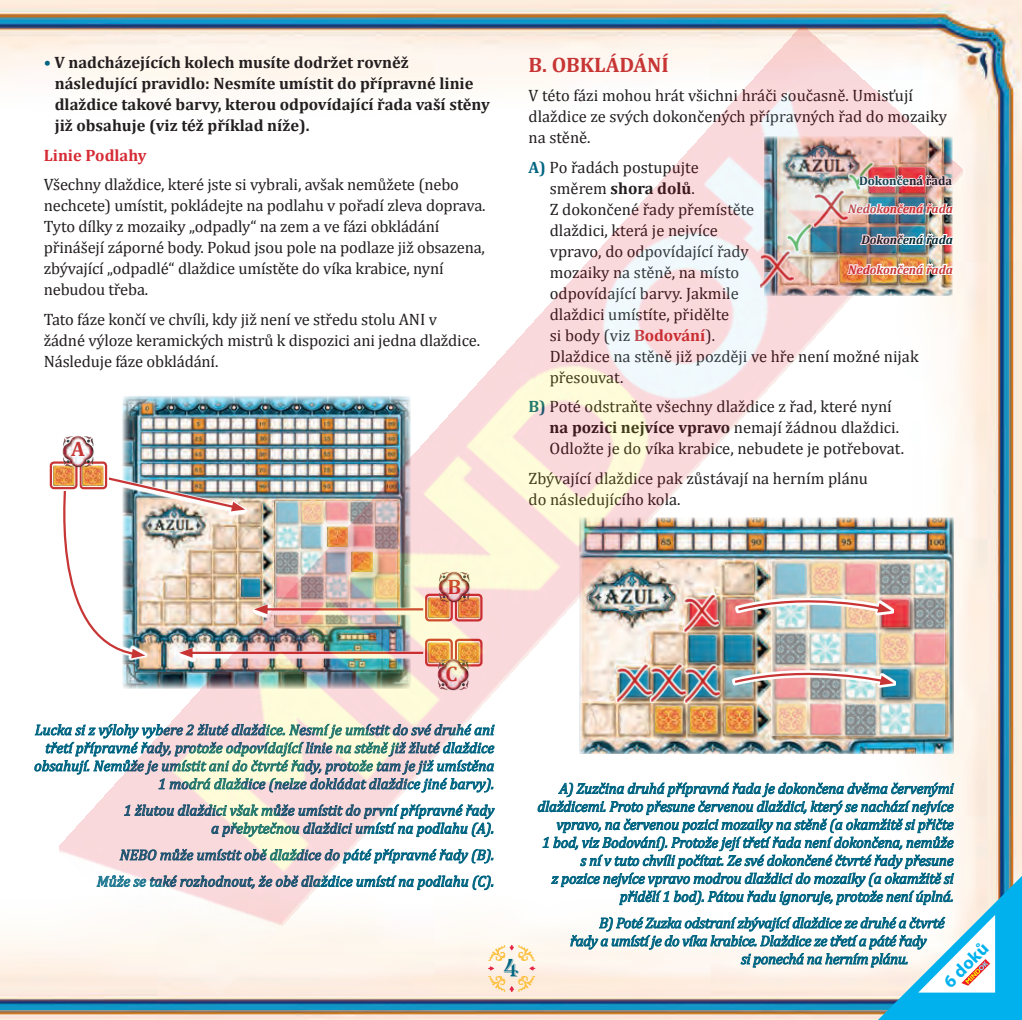
<style>
.page{position:relative;width:1022px;height:1020px;background:#fff}
.page>*{position:absolute;margin:0;border:0;box-sizing:border-box;transform-origin:0 0}
.t1{font:30.9px "Algerian cz";color:#006582}
.t2{font:700 21px "Cambria";color:#c73535}
.t3{font:700 18px "Myriad Pro";color:#00b1ed}
.t4{font:16.5px/21px "Cambria";letter-spacing:-.01em;color:#231f20}
.t5{font:700 16.5px/21px "Cambria";color:#231f20}
.t6{font:700 16.5px "Cambria";color:#d62b35}
.t7{font:italic 15px/18px "Cambria";letter-spacing:-.01em;color:#006582;text-align:right}
.t8{font:italic 700 12.45px "Cambria";color:#c73535}
.t9{font:700 12.45px "Cambria";color:#012631}
.t10{font:italic 700 12.45px "Cambria";color:#012631}
.s1{color:#006582}
.s2{font-weight:700;color:#006582}
.s3{font-weight:700}
.s4{font-weight:700;color:#c73535}
</style>
<div class="page">
<img style="left:0;top:0;width:1022px;height:1020px">
<svg style="left:0;top:417px;width:59px;height:284px"></svg>
<svg style="left:48px;top:459px;width:11px;height:32px"></svg>
<div style="left:50px;top:461px;width:28px;height:28px;border:2px solid #c73535;border-radius:3px"></div>
<img style="left:52px;top:464px;width:7px;height:23px">
<img style="left:58px;top:432px;width:1px;height:38px">
<svg style="left:35px;top:724px;width:987px;height:296px;background:#9dbdc6"></svg>
<img style="left:59px;top:25px;width:904px;height:970px">
<p class="t5" style="left:55px;top:52px;width:436px;text-indent:-11px"><span class="s1">•</span> V nadcházejících kolech musíte dodržet rovněž následující pravidlo: Nesmíte umístit do přípravné linie dlaždice takové barvy, kterou odpovídající řada vaší stěny již obsahuje (viz též příklad níže).</p>
<p class="t6" style="left:44px;top:143px;width:104px">Linie Podlahy</p>
<p class="t4" style="left:44px;top:174px;width:443px">Všechny dlaždice, které jste si vybrali, avšak nemůžete (nebo nechcete) umístit, pokládejte na podlahu v pořadí zleva doprava.<br>Tyto dílky z mozaiky „odpadly“ na zem a ve fázi obkládání přinášejí záporné body. Pokud jsou pole na podlaze již obsazena, zbývající „odpadlé“ dlaždice umístěte do víka krabice, nyní nebudou třeba.</p>
<p class="t4" style="left:44px;top:309px;width:438px">Tato fáze končí ve chvíli, kdy již není ve středu stolu ANI v žádné výloze keramických mistrů k dispozici ani jedna dlaždice.<br>Následuje fáze obkládání.</p>
<p class="t2" style="left:71px;top:434px;width:15px">A</p>
<p class="t2" style="left:447px;top:572px;width:15px">B</p>
<p class="t2" style="left:528px;top:50px;width:142px">B. OBKLÁDÁNÍ</p>
<p class="t4" style="left:528px;top:85px;width:420px">V této fázi mohou hrát všichni hráči současně. Umisťují dlaždice ze svých dokončených přípravných řad do mozaiky na stěně.</p>
<p class="t4" style="left:550px;top:157px;width:370px;text-indent:-21px"><span class="s2">A)</span> Po řadách postupujte<br>směrem <span class="s3">shora dolů</span>.<br>Z dokončené řady přemístěte<br>dlaždici, která je nejvíce<br>vpravo, do odpovídající řady<br>mozaiky na stěně, na místo<br>odpovídající barvy. Jakmile<br>dlaždici umístíte, přidělte<br>si body (viz <span class="s4">Bodování</span>).<br>Dlaždice na stěně již později ve hře není možné nijak přesouvat.</p>
<p class="t4" style="left:550px;top:396px;width:356px;text-indent:-21px"><span class="s2">B)</span> Poté odstraňte všechny dlaždice z řad, které nyní <span class="s3">na pozici nejvíce vpravo</span> nemají žádnou dlaždici.<br>Odložte je do víka krabice, nebudete je potřebovat.</p>
<p class="t4" style="left:528px;top:468px;width:341px">Zbývající dlaždice pak zůstávají na herním plánu do následujícího kola.</p>
<p class="t9" style="left:859px;top:172px;width:95px">Dokončená řada</p>
<p class="t8" style="left:848px;top:200px;width:106px">Nedokončená řada</p>
<p class="t10" style="left:861px;top:231px;width:93px">Dokončená řada</p>
<p class="t8" style="left:848px;top:261px;width:106px">Nedokončená řada</p>
<p class="t2" style="left:446px;top:659px;width:14px">C</p>
<p class="t7" style="left:34px;top:720px;width:462px">Lucka si z výlohy vybere 2 žluté dlaždice. Nesmí je umístit do své druhé ani třetí přípravné řady, protože odpovídající linie na stěně již žluté dlaždice obsahují. Nemůže je umístit ani do čtvrté řady, protože tam je již umístěna 1 modrá dlaždice (nelze dokládat dlaždice jiné barvy).</p>
<p class="t7" style="left:124px;top:801px;width:372px">1 žlutou dlaždici však může umístit do první přípravné řady a přebytečnou dlaždici umístí na podlahu (A).</p>
<p class="t7" style="left:97px;top:841px;width:399px;line-height:26.5px">NEBO může umístit obě dlaždice do páté přípravné řady (B).<br>Může se také rozhodnout, že obě dlaždice umístí na podlahu (C).</p>
<h1 class="t1" style="left:502px;top:951px;width:19px">4</h1>
<p class="t7" style="left:537px;top:779px;width:418px">A) Zuzčina druhá přípravná řada je dokončena dvěma červenými dlaždicemi. Proto přesune červenou dlaždici, který se nachází nejvíce vpravo, na červenou pozici mozaiky na stěně (a okamžitě si přičte<br>1 bod, viz Bodování). Protože její třetí řada není dokončena, nemůže s ní v tuto chvíli počítat. Ze své dokončené čtvrté řady přesune<br>z pozice nejvíce vpravo modrou dlaždici do mozaiky (a okamžitě si přidělí 1 bod). Pátou řadu ignoruje, protože není úplná.</p>
<p class="t7" style="left:599px;top:913px;width:347px">B) Poté Zuzka odstraní zbývající dlaždice ze druhé a čtvrté</p>
<p class="t7" style="left:570px;top:931px;width:358px">řady a umístí je do víka krabice. Dlaždice ze třetí a páté řady</p>
<p class="t7" style="left:741px;top:949px;width:169px">si ponechá na herním plánu.</p>
<p class="t3" style="left:938px;top:976px;width:56px;rotate:-45deg">6 doků</p>
</div>
